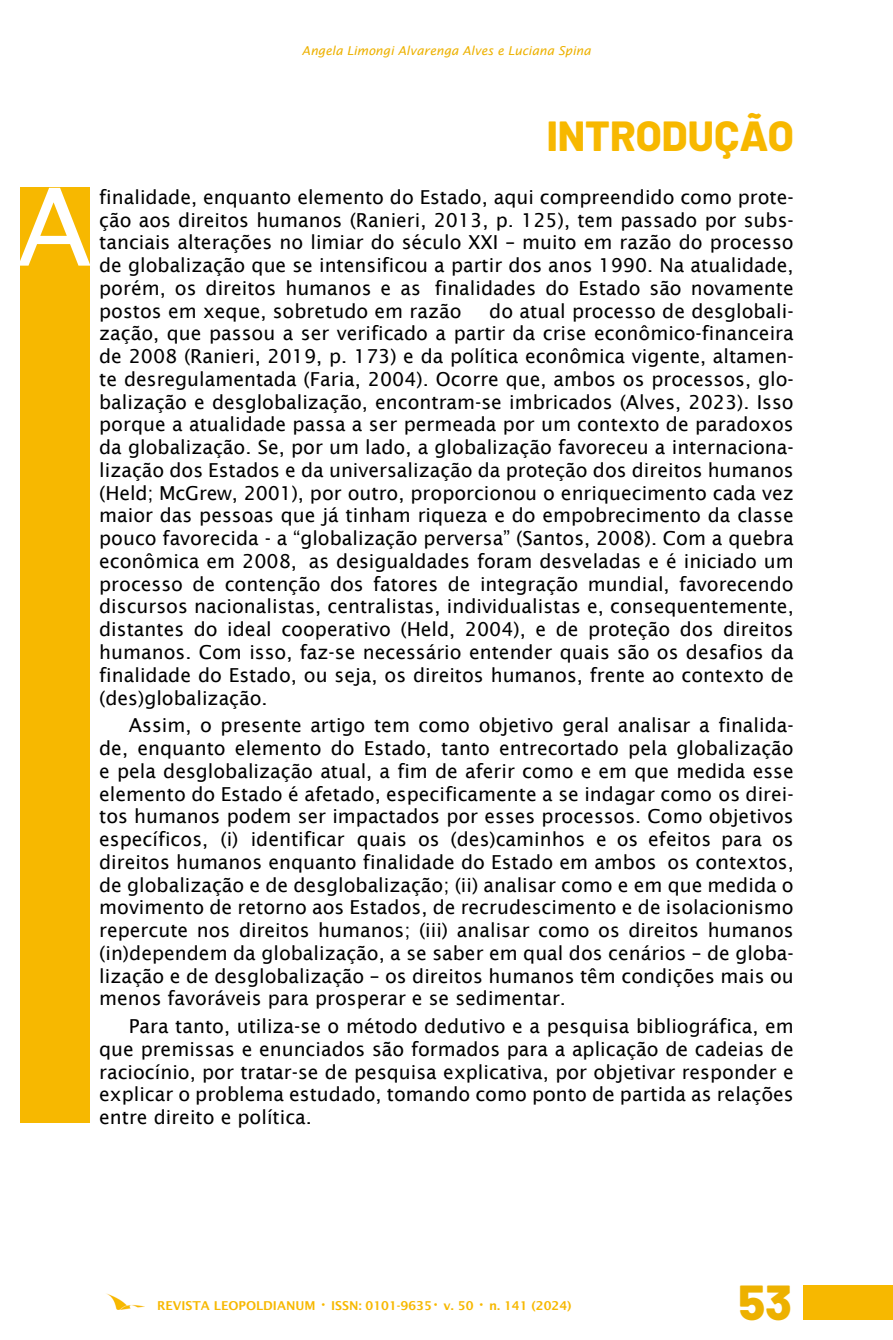
<style>
.page{position:relative;width:893px;height:1340px;background:#fff}
.page>*{position:absolute;margin:0;border:0;box-sizing:border-box;transform-origin:0 0}
.t1{font:107.62px "Lucida Sans";color:#fff}
.t2{font:800 49px "Barlow";color:#edb100}
.t3{font:800 42px "Barlow";color:#f7b800}
.t4{font:19.25px/22.8px "Lucida Sans";color:#000;text-align:justify}
.t5{font:600 12.25px "Lucida Sans";color:#f7b800}
.t6{font:italic 12.25px "Lucida Sans";color:#edb100}
</style>
<div class="page">
<div style="left:803px;top:1285px;width:90px;height:35px;background:#f7b800"></div>
<img style="left:106px;top:1293px;width:39px;height:16px">
<div style="left:20px;top:187px;width:70px;height:935px;background:#f7b800"></div>
<p class="t6" style="left:302px;top:43px;width:291px">Angela Limongi Alvarenga Alves e Luciana Spina</p>
<h1 class="t1" style="left:17px;top:166px;width:76px">A</h1>
<h3 class="t3" style="left:547px;top:110px;width:249px">INTRODUÇÃO</h3>
<p class="t4" style="left:99px;top:185px;width:696px">finalidade, enquanto elemento do Estado, aqui compreendido como prote&shy;ção aos direitos humanos (Ranieri, 2013, p. 125), tem passado por subs&shy;tanciais alterações no limiar do século XXI – muito em razão do processo de globalização que se intensificou a partir dos anos 1990. Na atualidade, porém, os direitos humanos e as finalidades do Estado são novamente postos em xeque, sobretudo em razão</p>
<p class="t4" style="left:99px;top:299px;width:696px;text-indent:390px">do atual processo de desglobali&shy;zação, que passou a ser verificado a partir da crise econômico-financeira de 2008 (Ranieri, 2019, p. 173) e da política econômica vigente, altamen&shy;te desregulamentada (Faria, 2004). Ocorre que, ambos os processos, glo&shy;balização e desglobalização, encontram-se imbricados (Alves, 2023). Isso porque a atualidade passa a ser permeada por um contexto de paradoxos da globalização. Se, por um lado, a globalização favoreceu a internaciona&shy;lização dos Estados e da universalização da proteção dos direitos humanos (Held; McGrew, 2001), por outro, proporcionou o enriquecimento cada vez maior das pessoas que já tinham riqueza e do empobrecimento da classe pouco favorecida - a “globalização perversa” (Santos, 2008). Com a quebra econômica em 2008, as desigualdades foram desveladas e é iniciado um processo de contenção dos fatores de integração mundial, favorecendo discursos nacionalistas, centralistas, individualistas e, consequentemente, distantes do ideal cooperativo (Held, 2004), e de proteção dos direitos humanos. Com isso, faz-se necessário entender quais são os desafios da finalidade do Estado, ou seja, os direitos humanos, frente ao contexto de (des)globalização.</p>
<p class="t4" style="left:99px;top:714px;width:696px;text-indent:30px">Assim, o presente artigo tem como objetivo geral analisar a finalida&shy;de, enquanto elemento do Estado, tanto entrecortado pela globalização e pela desglobalização atual, a fim de aferir como e em que medida esse elemento do Estado é afetado, especificamente a se indagar como os direi&shy;tos humanos podem ser impactados por esses processos. Como objetivos específicos, (i) identificar quais os (des)caminhos e os efeitos para os direitos humanos enquanto finalidade do Estado em ambos os contextos, de globalização e de desglobalização; (ii) analisar como e em que medida o movimento de retorno aos Estados, de recrudescimento e de isolacionismo repercute nos direitos humanos; (iii) analisar como os direitos humanos (in)dependem da globalização, a se saber em qual dos cenários – de globa&shy;lização e de desglobalização – os direitos humanos têm condições mais ou menos favoráveis para prosperar e se sedimentar.</p>
<p class="t4" style="left:99px;top:1014px;width:696px;text-indent:30px">Para tanto, utiliza-se o método dedutivo e a pesquisa bibliográfica, em que premissas e enunciados são formados para a aplicação de cadeias de raciocínio, por tratar-se de pesquisa explicativa, por objetivar responder e explicar o problema estudado, tomando como ponto de partida as relações entre direito e política.</p>
<p class="t5" style="left:157px;top:1298px;width:416px">REVISTA LEOPOLDIANUM • ISSN: 0101-9635• v. 50 • n. 141 (2024)</p>
<h2 class="t2" style="left:738px;top:1271px;width:55px">53</h2>
</div>
